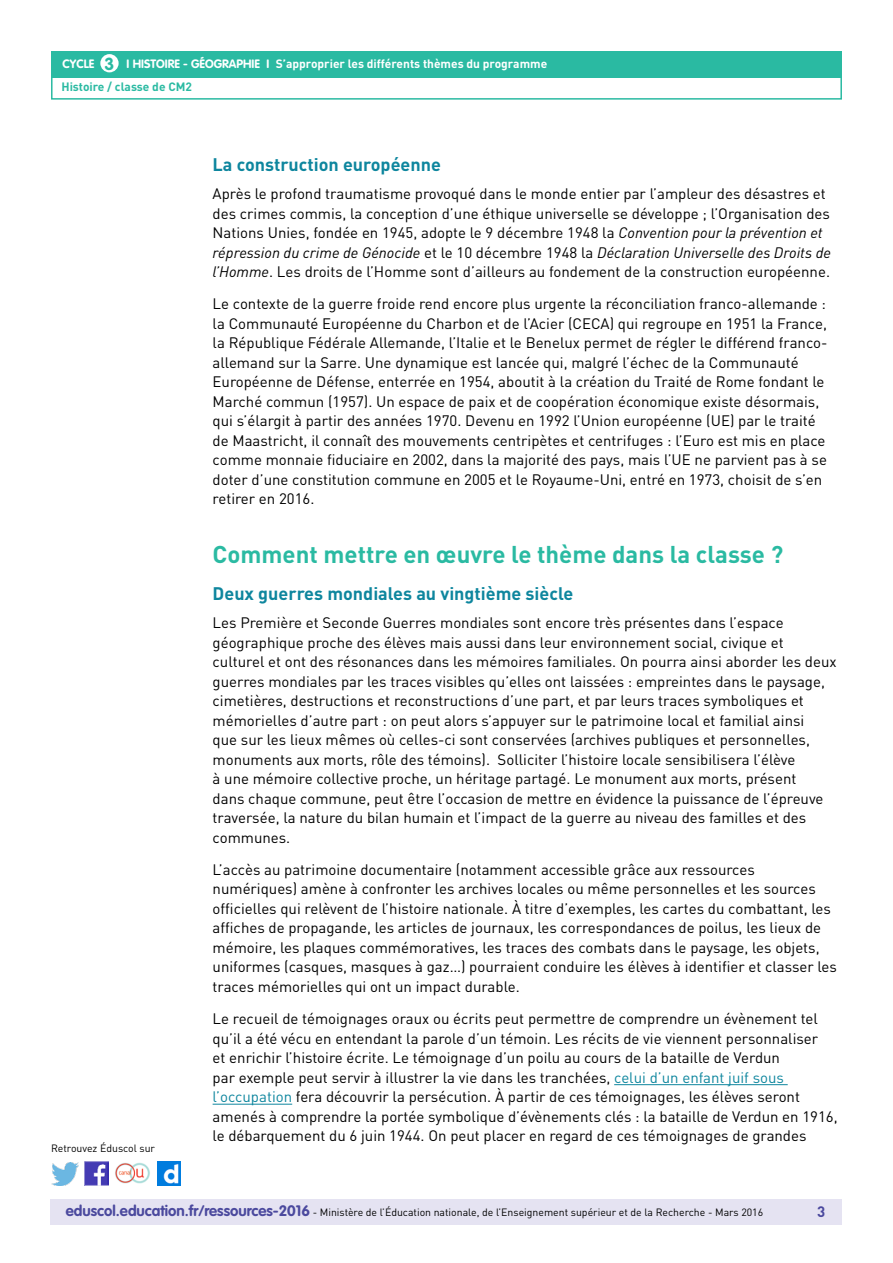
<style>
.page{position:relative;width:893px;height:1263px;background:#fff}
.page>*{position:absolute;margin:0;border:0;box-sizing:border-box;transform-origin:0 0}
.t1{font:700 24px "DIN Pro";color:#2abaa2}
.t2{font:700 18px "DIN Pro";color:#0e869e}
.t3{font:700 17.25px "VAG Rounded Std";color:#2abaa2}
.t4{font:15px/19.5px "DIN Pro";color:#000}
.t5{font:700 15px "DIN Pro";color:#4b499e}
.t6{font:700 12px "DIN Pro";color:#fff}
.t7{font:700 12px "VAG Rounded Std";color:#fff}
.t8{font:700 12px "DIN Pro";color:#2abaa2}
.t9{font:10.5px "DIN Pro";color:#000}
.s1{font-family:"VAG Rounded Std"}
.s2{font-style:italic}
.s3{color:#0e869e}
.s4{font-family:"VAG Rounded Std";font-weight:700;font-size:15px;color:#4b499e}
</style>
<div class="page">
<div style="left:50px;top:1199px;width:791px;height:26px;background:#e5e3f2"></div>
<div style="left:51px;top:51px;width:791px;height:27px;background:#2abaa2"></div>
<div style="left:100px;top:54px;width:19px;height:18px;background:#fff;border-radius:50%"></div>
<div style="left:51px;top:75px;width:791px;height:25px;border:2px solid #2abaa2"></div>
<img style="left:85px;top:1162px;width:23px;height:23px">
<img style="left:51px;top:1163px;width:28px;height:22px">
<img style="left:158px;top:1162px;width:22px;height:23px">
<img style="left:115px;top:1162px;width:35px;height:22px">
<hr style="left:614px;top:1084px;width:174px;height:1px;background:#0e869e">
<hr style="left:213px;top:1104px;width:79px;height:1px;background:#0e869e">
<p class="t7" style="left:63px;top:57px;width:33px">CYCLE</p>
<p class="t7" style="left:127px;top:57px;width:123px">I Histoire - Géographie</p>
<p class="t3" style="left:105px;top:53px;width:11px">3</p>
<p class="t6" style="left:266px;top:56px;width:282px"><span class="s1">I</span> S’approprier les différents thèmes du programme</p>
<p class="t8" style="left:61px;top:79px;width:132px">Histoire / classe de CM2</p>
<p class="t9" style="left:51px;top:1141px;width:106px">Retrouvez Éduscol sur</p>
<p class="t2" style="left:213px;top:153px;width:230px">La construction européenne</p>
<p class="t4" style="left:213px;top:184px;width:620px">Après le profond traumatisme provoqué dans le monde entier par l’ampleur des désastres et des crimes commis, la conception d’une éthique universelle se développe ; l’Organisation des Nations Unies, fondée en 1945, adopte le 9 décembre 1948 la <span class="s2">Convention pour la prévention et répression du crime de Génocide</span> et le 10 décembre 1948 la <span class="s2">Déclaration Universelle des Droits de l’Homme</span>. Les droits de l’Homme sont d’ailleurs au fondement de la construction européenne.</p>
<p class="t4" style="left:213px;top:294px;width:616px">Le contexte de la guerre froide rend encore plus urgente la réconciliation franco-allemande : la Communauté Européenne du Charbon et de l’Acier (CECA) qui regroupe en 1951 la France, la République Fédérale Allemande, l’Italie et le Benelux permet de régler le différend franco&shy;allemand sur la Sarre. Une dynamique est lancée qui, malgré l’échec de la Communauté Européenne de Défense, enterrée en 1954, aboutit à la création du Traité de Rome fondant le Marché commun (1957). Un espace de paix et de coopération économique existe désormais, qui s’élargit à partir des années 1970. Devenu en 1992 l’Union européenne (UE) par le traité de Maastricht, il connaît des mouvements centripètes et centrifuges : l’Euro est mis en place comme monnaie fiduciaire en 2002, dans la majorité des pays, mais l’UE ne parvient pas à se doter d’une constitution commune en 2005 et le Royaume-Uni, entré en 1973, choisit de s’en retirer en 2016.</p>
<h1 class="t1" style="left:213px;top:538px;width:572px">Comment mettre en œuvre le thème dans la classe ?</h1>
<p class="t2" style="left:213px;top:582px;width:362px">Deux guerres mondiales au vingtième siècle</p>
<p class="t4" style="left:213px;top:613px;width:625px">Les Première et Seconde Guerres mondiales sont encore très présentes dans l’espace géographique proche des élèves mais aussi dans leur environnement social, civique et culturel et ont des résonances dans les mémoires familiales. On pourra ainsi aborder les deux guerres mondiales par les traces visibles qu’elles ont laissées : empreintes dans le paysage, cimetières, destructions et reconstructions d’une part, et par leurs traces symboliques et mémorielles d’autre part : on peut alors s’appuyer sur le patrimoine local et familial ainsi<br>que sur les lieux mêmes où celles-ci sont conservées (archives publiques et personnelles, monuments aux morts, rôle des témoins). Solliciter l’histoire locale sensibilisera l’élève<br>à une mémoire collective proche, un héritage partagé. Le monument aux morts, présent<br>dans chaque commune, peut être l’occasion de mettre en évidence la puissance de l’épreuve traversée, la nature du bilan humain et l’impact de la guerre au niveau des familles et des communes.</p>
<p class="t4" style="left:213px;top:859px;width:626px">L’accès au patrimoine documentaire (notamment accessible grâce aux ressources numériques) amène à confronter les archives locales ou même personnelles et les sources officielles qui relèvent de l’histoire nationale. À titre d’exemples, les cartes du combattant, les affiches de propagande, les articles de journaux, les correspondances de poilus, les lieux de mémoire, les plaques commémoratives, les traces des combats dans le paysage, les objets, uniformes (casques, masques à gaz…) pourraient conduire les élèves à identifier et classer les traces mémorielles qui ont un impact durable.</p>
<p class="t4" style="left:213px;top:1009px;width:627px">Le recueil de témoignages oraux ou écrits peut permettre de comprendre un évènement tel qu’il a été vécu en entendant la parole d’un témoin. Les récits de vie viennent personnaliser<br>et enrichir l’histoire écrite. Le témoignage d’un poilu au cours de la bataille de Verdun<br>par exemple peut servir à illustrer la vie dans les tranchées, <span class="s3">celui d’un enfant juif sous l’occupation</span> fera découvrir la persécution. À partir de ces témoignages, les élèves seront amenés à comprendre la portée symbolique d’évènements clés : la bataille de Verdun en 1916, le débarquement du 6 juin 1944. On peut placer en regard de ces témoignages de grandes</p>
<p class="t9" style="left:66px;top:1205px;width:699px"><span class="s4">eduscol.education.fr/ressources-2016</span> - Ministère de l’Éducation nationale, de l’Enseignement supérieur et de la Recherche - Mars 2016</p>
<p class="t5" style="left:817px;top:1201px;width:10px">3</p>
</div>
